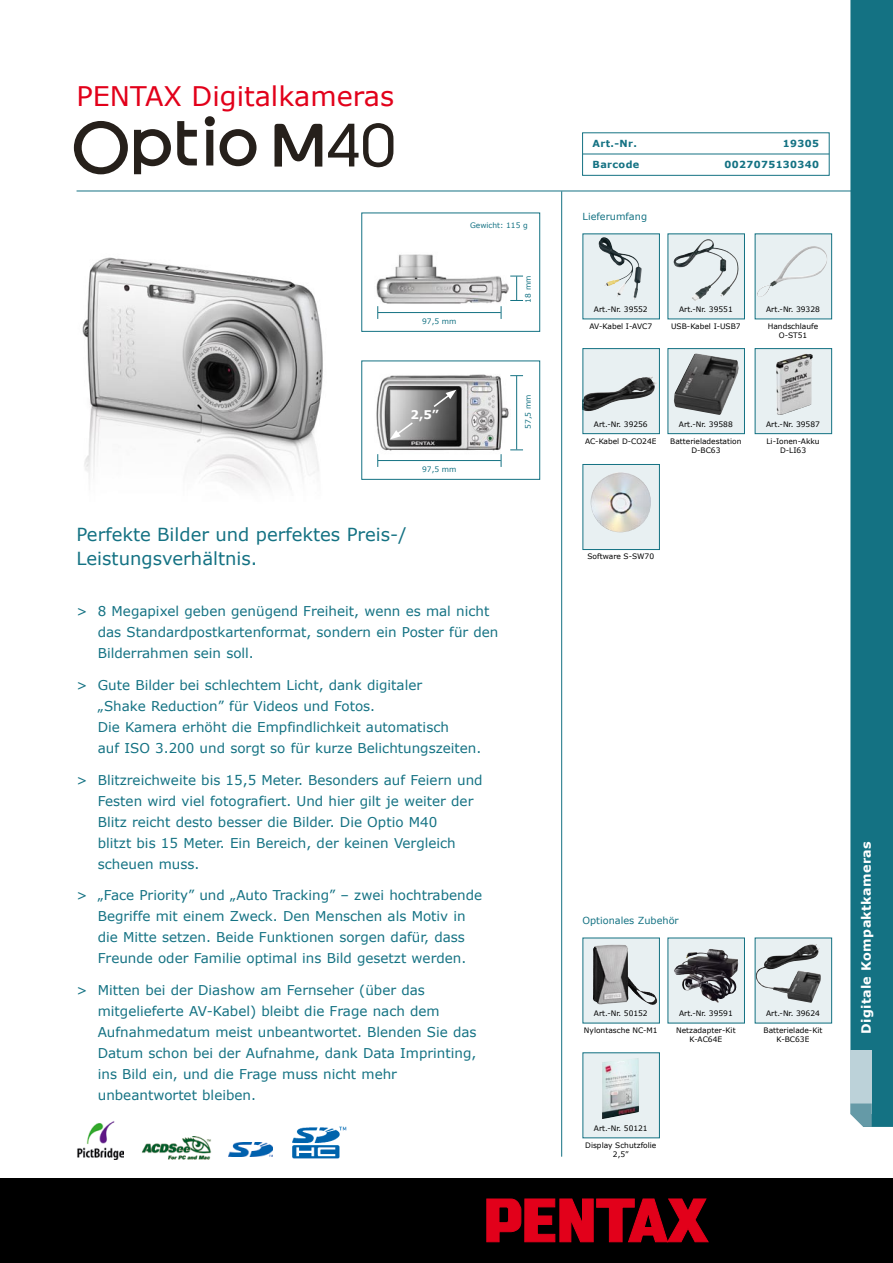
<style>
.page{position:relative;width:893px;height:1263px;background:#fff}
.page>*{position:absolute;margin:0;border:0;box-sizing:border-box;transform-origin:0 0}
.t1{font:27px "Verdana";color:#e2001a}
.t2{font:18px/24px "Verdana";color:#147283}
.t3{font:13.5px/21px "Verdana";color:#147283}
.t4{font:700 12.75px "Verdana";letter-spacing:.025em;color:#fff}
.t5{font:700 12px "Verdana";color:#fff}
.t6{font:700 9.75px "Verdana";letter-spacing:.04em;color:#147283}
.t7{font:9.75px "Verdana";color:#147283}
.t8{font:7.5px/9px "Verdana";color:#000;text-align:center}
.t9{font:7.5px "Verdana";color:#147283}
</style>
<div class="page">
<hr style="left:77px;top:191px;width:816px;height:1px;background:#147283">
<hr style="left:561px;top:191px;width:1px;height:966px;background:#147283">
<div style="left:850px;top:0;width:43px;height:1127px;background:#147283"></div>
<div style="left:850px;top:1050px;width:22px;height:63px;background:#bcd2d9"></div>
<svg style="left:850px;top:1103px;width:22px;height:24px"></svg>
<div style="left:0;top:1178px;width:893px;height:85px;background:#000"></div>
<svg style="left:486px;top:1199px;width:223px;height:43px"></svg>
<img style="left:376px;top:374px;width:133px;height:81px">
<div style="left:361px;top:361px;width:179px;height:119px;border:1px solid #147283"></div>
<img style="left:376px;top:254px;width:133px;height:61px">
<div style="left:361px;top:213px;width:179px;height:119px;border:1px solid #147283"></div>
<svg style="left:510px;top:276px;width:13px;height:25px"></svg>
<svg style="left:510px;top:449px;width:13px;height:1px"></svg>
<svg style="left:510px;top:375px;width:13px;height:1px"></svg>
<hr style="left:516px;top:376px;width:1px;height:73px;background:#147283">
<svg style="left:501px;top:454px;width:1px;height:13px"></svg>
<hr style="left:378px;top:460px;width:123px;height:1px;background:#147283">
<svg style="left:377px;top:454px;width:1px;height:13px"></svg>
<img style="left:77px;top:1121px;width:47px;height:39px">
<img style="left:141px;top:1136px;width:71px;height:24px">
<img style="left:229px;top:1142px;width:44px;height:15px">
<div style="left:583px;top:234px;width:76px;height:85px;background:#e8f0f2"></div>
<img style="left:604px;top:255px;width:37px;height:44px">
<div style="left:668px;top:234px;width:76px;height:85px;background:#e8f0f2"></div>
<img style="left:688px;top:249px;width:50px;height:52px">
<div style="left:583px;top:464px;width:76px;height:85px;background:#e8f0f2"></div>
<img style="left:591px;top:472px;width:60px;height:61px">
<div style="left:583px;top:464px;width:77px;height:86px;border:1px solid #147283"></div>
<div style="left:755px;top:234px;width:77px;height:85px;background:#e8f0f2"></div>
<img style="left:757px;top:246px;width:70px;height:51px">
<div style="left:668px;top:938px;width:76px;height:85px;background:#e8f0f2"></div>
<img style="left:674px;top:958px;width:64px;height:45px">
<svg style="left:501px;top:306px;width:1px;height:13px"></svg>
<hr style="left:378px;top:312px;width:123px;height:1px;background:#147283">
<svg style="left:377px;top:306px;width:1px;height:13px"></svg>
<svg style="left:432px;top:390px;width:24px;height:19px"></svg>
<svg style="left:74px;top:116px;width:183px;height:58px"></svg>
<svg style="left:274px;top:124px;width:48px;height:43px"></svg>
<svg style="left:328px;top:123px;width:65px;height:44px"></svg>
<svg style="left:585px;top:940px;width:73px;height:81px;background:#bec3c4"></svg>
<img style="left:627px;top:946px;width:20px;height:45px">
<div style="left:583px;top:1053px;width:76px;height:85px;background:#e8f0f2"></div>
<img style="left:602px;top:1058px;width:37px;height:61px">
<div style="left:755px;top:938px;width:77px;height:85px;background:#e8f0f2"></div>
<img style="left:757px;top:944px;width:64px;height:59px">
<div style="left:583px;top:349px;width:76px;height:85px;background:#e8f0f2"></div>
<img style="left:585px;top:377px;width:72px;height:34px">
<div style="left:583px;top:348px;width:77px;height:86px;border:1px solid #147283"></div>
<div style="left:668px;top:349px;width:76px;height:85px;background:#e8f0f2"></div>
<img style="left:674px;top:353px;width:65px;height:62px">
<div style="left:668px;top:348px;width:77px;height:86px;border:1px solid #147283"></div>
<div style="left:755px;top:349px;width:77px;height:85px;background:#e8f0f2"></div>
<img style="left:776px;top:353px;width:37px;height:62px">
<div style="left:755px;top:348px;width:77px;height:86px;border:1px solid #147283"></div>
<svg style="left:390px;top:421px;width:24px;height:18px"></svg>
<img style="left:292px;top:1126px;width:55px;height:33px">
<div style="left:582px;top:132px;width:248px;height:44px;border:1px solid #147283"></div>
<hr style="left:583px;top:154px;width:246px;height:1px;background:#147283">
<img style="left:82px;top:257px;width:241px;height:230px">
<h1 class="t1" style="left:77px;top:79px;width:319px">PENTAX Digitalkameras</h1>
<p class="t9" style="left:470px;top:220px;width:59px">Gewicht: 115 g</p>
<p class="t9" style="left:422px;top:316px;width:36px">97,5 mm</p>
<p class="t9" style="left:523px;top:303px;width:28px;rotate:-90deg">18 mm</p>
<p class="t5" style="left:410px;top:407px;width:30px">2,5”</p>
<p class="t9" style="left:422px;top:464px;width:36px">97,5 mm</p>
<h2 class="t2" style="left:77px;top:522px;width:332px">Perfekte Bilder und perfektes Preis-/<br>Leistungsverhältnis.</h2>
<p class="t9" style="left:523px;top:429px;width:36px;rotate:-90deg">57,5 mm</p>
<p class="t3" style="left:98px;top:600px;width:402px;text-indent:-21px">&gt; 8 Megapixel geben genügend Freiheit, wenn es mal nicht das Standardpostkartenformat, sondern ein Poster für den<br>Bilderrahmen sein soll.</p>
<p class="t3" style="left:98px;top:674px;width:385px;text-indent:-21px">&gt; Gute Bilder bei schlechtem Licht, dank digitaler<br>„Shake Reduction” für Videos und Fotos.<br>Die Kamera erhöht die Empfindlichkeit automatisch<br>auf ISO 3.200 und sorgt so für kurze Belichtungszeiten.</p>
<p class="t3" style="left:98px;top:769px;width:386px;text-indent:-21px">&gt; Blitzreichweite bis 15,5 Meter. Besonders auf Feiern und Festen wird viel fotografiert. Und hier gilt je weiter der Blitz reicht desto besser die Bilder. Die Optio M40<br>blitzt bis 15 Meter. Ein Bereich, der keinen Vergleich scheuen muss.</p>
<p class="t3" style="left:77px;top:884px;width:407px;text-align:center">&gt; „Face Priority” und „Auto Tracking” – zwei hochtrabende Begriffe mit einem Zweck. Den Menschen als Motiv in<br>die Mitte setzen. Beide Funktionen sorgen dafür, dass Freunde oder Familie optimal ins Bild gesetzt werden.</p>
<p class="t3" style="left:98px;top:979px;width:380px;text-indent:-21px">&gt; Mitten bei der Diashow am Fernseher (über das mitgelieferte AV-Kabel) bleibt die Frage nach dem Aufnahmedatum meist unbeantwortet. Blenden Sie das Datum schon bei der Aufnahme, dank Data Imprinting, ins Bild ein, und die Frage muss nicht mehr unbeantwortet bleiben.</p>
<p class="t6" style="left:593px;top:137px;width:46px">Art.-Nr.</p>
<p class="t6" style="left:783px;top:137px;width:38px">19305</p>
<p class="t6" style="left:593px;top:158px;width:48px">Barcode</p>
<p class="t6" style="left:724px;top:158px;width:96px">0027075130340</p>
<p class="t7" style="left:583px;top:210px;width:66px">Lieferumfang</p>
<p class="t8" style="left:594px;top:304px;width:55px">Art.-Nr. 39552</p>
<p class="t8" style="left:679px;top:304px;width:55px">Art.-Nr. 39551</p>
<p class="t8" style="left:766px;top:304px;width:55px">Art.-Nr. 39328</p>
<p class="t8" style="left:589px;top:321px;width:64px">AV-Kabel I-AVC7</p>
<p class="t8" style="left:671px;top:321px;width:71px">USB-Kabel I-USB7</p>
<p class="t8" style="left:768px;top:321px;width:52px">Handschlaufe<br>O-ST51</p>
<p class="t8" style="left:594px;top:419px;width:55px">Art.-Nr. 39256</p>
<p class="t8" style="left:679px;top:419px;width:55px">Art.-Nr. 39588</p>
<p class="t8" style="left:766px;top:419px;width:55px">Art.-Nr. 39587</p>
<p class="t8" style="left:585px;top:436px;width:73px">AC-Kabel D-CO24E</p>
<p class="t8" style="left:670px;top:436px;width:73px">Batterieladestation<br>D-BC63</p>
<p class="t8" style="left:766px;top:436px;width:55px">Li-Ionen-Akku<br>D-LI63</p>
<p class="t8" style="left:587px;top:552px;width:68px">Software S-SW70</p>
<p class="t7" style="left:583px;top:914px;width:98px">Optionales Zubehör</p>
<p class="t8" style="left:594px;top:1008px;width:55px">Art.-Nr. 50152</p>
<p class="t8" style="left:679px;top:1008px;width:55px">Art.-Nr. 39591</p>
<p class="t8" style="left:766px;top:1008px;width:55px">Art.-Nr. 39624</p>
<p class="t8" style="left:584px;top:1025px;width:75px">Nylontasche NC-M1</p>
<p class="t8" style="left:676px;top:1025px;width:61px">Netzadapter-Kit<br>K-AC64E</p>
<p class="t8" style="left:763px;top:1025px;width:61px">Batterielade-Kit<br>K-BC63E</p>
<p class="t8" style="left:594px;top:1123px;width:55px">Art.-Nr. 50121</p>
<p class="t8" style="left:585px;top:1140px;width:73px">Display Schutzfolie<br>2,5”</p>
<p class="t4" style="left:858px;top:1034px;width:194px;rotate:-90deg">Digitale Kompaktkameras</p>
</div>
